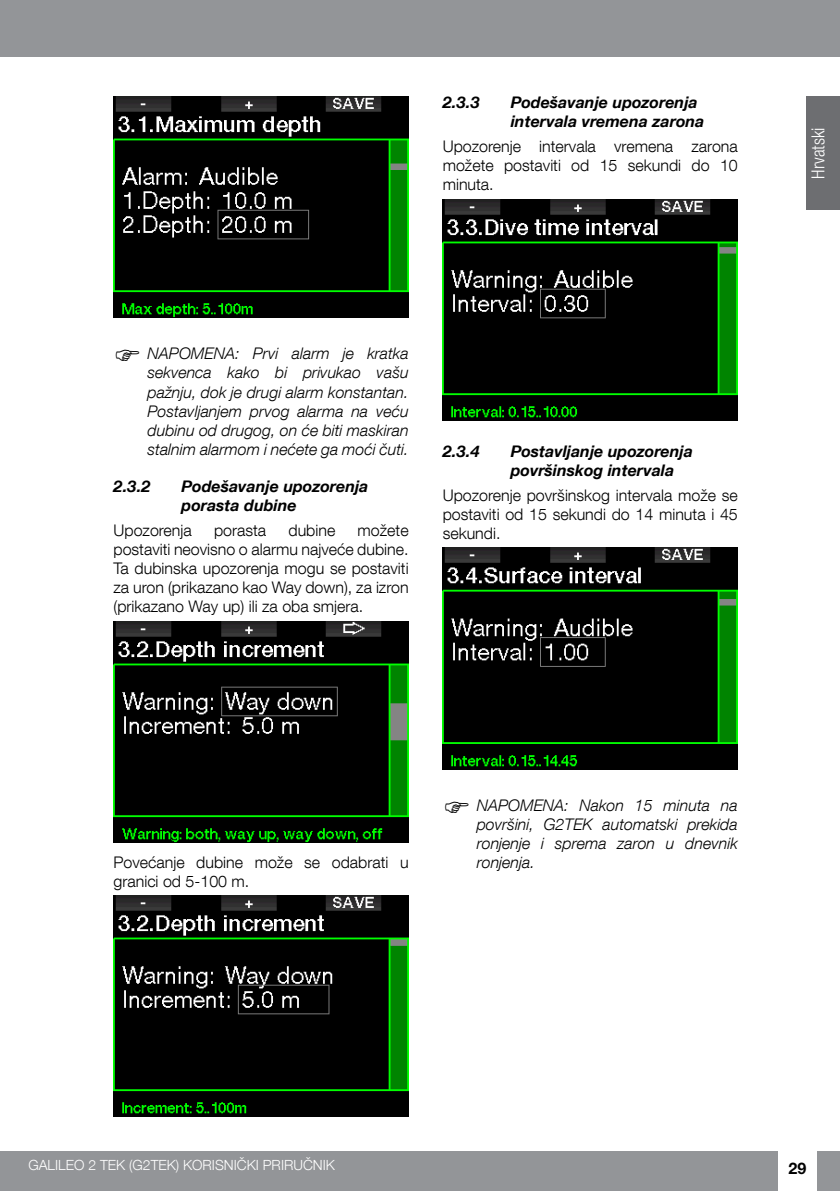
<style>
.page{position:relative;width:840px;height:1191px;background:#fff}
.page>*{position:absolute;margin:0;border:0;box-sizing:border-box;transform-origin:0 0}
.t1{font:300 condensed 18px "Helvetica Neue LT Std";color:#fff}
.t2{font:300 16px/19.2px "Helvetica Neue LT Com";color:#000;text-align:justify}
.t3{font:italic 300 16px/19.2px "Helvetica Neue LT Com";color:#000;text-align:justify}
.t4{font:italic 700 16px/19.2px "Helvetica Neue LT Com";color:#000}
.t5{font:700 16px "Helvetica Neue LT Std";color:#000}
.t6{font:300 14px "Helvetica Neue LT Com";color:#fff}
</style>
<div class="page">
<div style="left:0;top:0;width:839px;height:57px;background:#939598"></div>
<div style="left:0;top:1151px;width:777px;height:40px;background:#939598"></div>
<div style="left:816px;top:1151px;width:23px;height:40px;background:#939598"></div>
<div style="left:805px;top:96px;width:34px;height:114px;background:#6d6e71"></div>
<img style="left:113px;top:96px;width:295px;height:221px">
<img style="left:113px;top:621px;width:295px;height:221px">
<img style="left:113px;top:895px;width:295px;height:221px">
<img style="left:442px;top:199px;width:295px;height:221px">
<img style="left:442px;top:548px;width:295px;height:221px">
<p class="t4" style="left:442px;top:92px;width:38px">2.3.3</p>
<p class="t4" style="left:510px;top:92px;width:195px">Podešavanje upozorenja intervala vremena zarona</p>
<p class="t2" style="left:442px;top:136px;width:296px">Upozorenje intervala vremena zarona možete postaviti od 15 sekundi do 10 minuta.</p>
<p class="t3" style="left:147px;top:344px;width:262px">NAPOMENA: Prvi alarm je kratka sekvenca kako bi privukao vašu pažnju, dok je drugi alarm konstantan.<br>Postavljanjem prvog alarma na veću dubinu od drugog, on će biti maskiran stalnim alarmom i nećete ga moći čuti.</p>
<p class="t4" style="left:113px;top:476px;width:38px">2.3.2</p>
<p class="t4" style="left:181px;top:476px;width:188px">Podešavanje upozorenja porasta dubine</p>
<p class="t2" style="left:113px;top:520px;width:80px">Upozorenja</p>
<p class="t2" style="left:214px;top:520px;width:54px">porasta</p>
<p class="t2" style="left:288px;top:520px;width:48px">dubine</p>
<p class="t2" style="left:113px;top:520px;width:296px;text-indent:244px">možete postaviti neovisno o alarmu najveće dubine.<br>Ta dubinska upozorenja mogu se postaviti za uron (prikazano kao Way down), za izron (prikazano Way up) ili za oba smjera.</p>
<p class="t4" style="left:442px;top:441px;width:38px">2.3.4</p>
<p class="t4" style="left:510px;top:441px;width:183px">Postavljanje upozorenja površinskog intervala</p>
<p class="t2" style="left:442px;top:485px;width:296px">Upozorenje površinskog intervala može se postaviti od 15 sekundi do 14 minuta i 45 sekundi.</p>
<p class="t1" style="left:807px;top:179px;width:52px;rotate:-90deg">Hrvatski</p>
<p class="t2" style="left:113px;top:852px;width:296px">Povećanje dubine može se odabrati u granici od 5-100 m.</p>
<p class="t3" style="left:476px;top:795px;width:262px">NAPOMENA: Nakon 15 minuta na površini, G2TEK automatski prekida ronjenje i sprema zaron u dnevnik ronjenja.</p>
<p class="t6" style="left:28px;top:1156px;width:308px">GALILEO 2 TEK (G2TEK) KORISNIČKI PRIRUČNIK</p>
<p class="t5" style="left:788px;top:1158px;width:19px">29</p>
</div>
